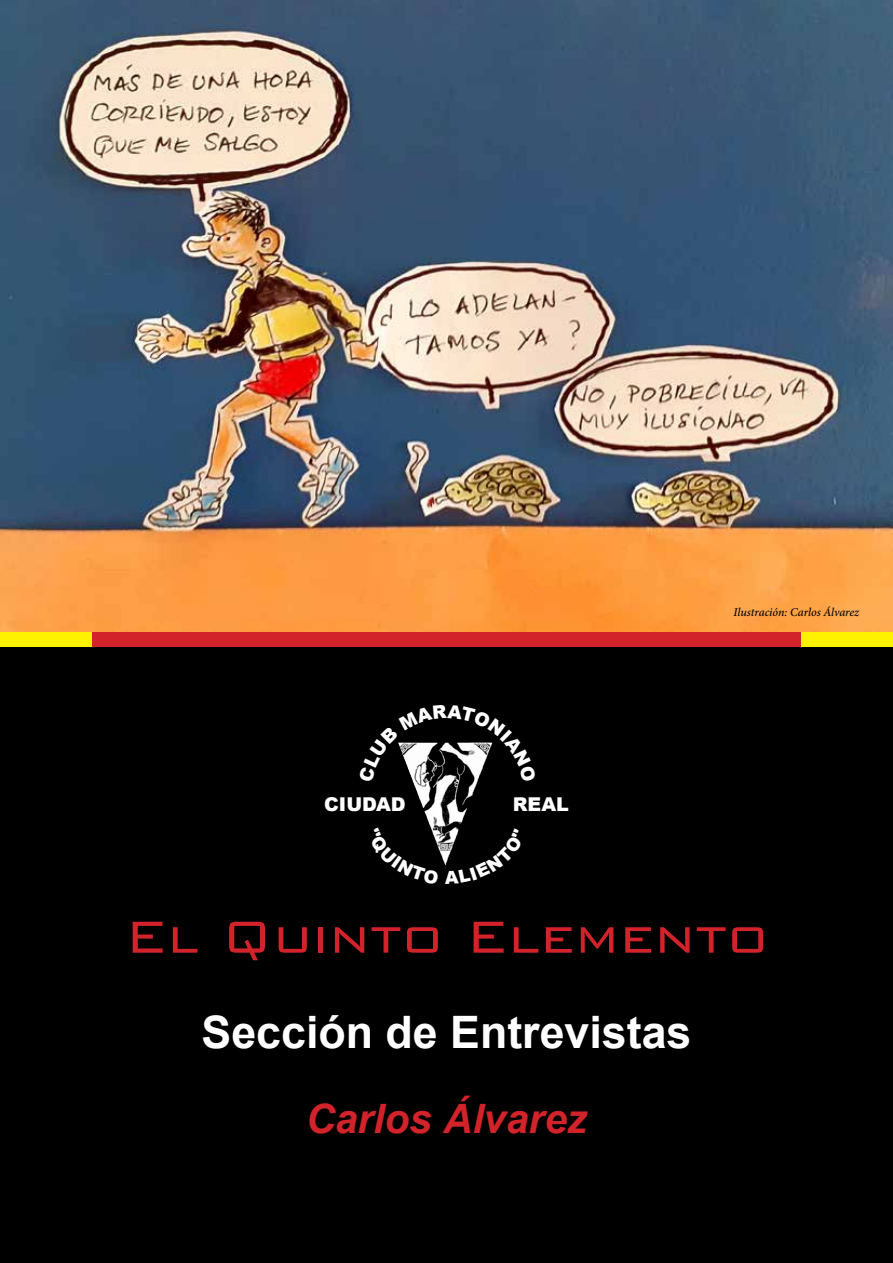
<style>
.page{position:relative;width:893px;height:1263px;background:#fff}
.page>*{position:absolute;margin:0;border:0;box-sizing:border-box;transform-origin:0 0}
.t1{font:300 60px "Bank Gothic BT";color:#d2232a}
.t2{font:700 44.7px "Arial";color:#fff}
.t3{font:italic 700 40.5px "Arial";color:#d2232a}
.t4{font:900 19.05px "Arial";color:#fff}
.t5{font:italic 500 12px "Minion Pro";letter-spacing:-.005em;color:#000}
</style>
<div class="page">
<div style="left:0;top:647px;width:893px;height:616px;background:#000"></div>
<div style="left:91px;top:631px;width:710px;height:16px;background:#d2232a"></div>
<div style="left:0;top:631px;width:91px;height:16px;background:#fff200"></div>
<div style="left:801px;top:631px;width:92px;height:16px;background:#fff200"></div>
<img style="left:413px;top:782px;width:65px;height:45px">
<img style="left:0;top:0;width:893px;height:631px">
<svg style="left:430px;top:827px;width:29px;height:39px"></svg>
<svg style="left:398px;top:742px;width:95px;height:40px"></svg>
<h3 class="t4" style="left:324px;top:790px;width:83px">CIUDAD</h3>
<h3 class="t4" style="left:513px;top:790px;width:58px">REAL</h3>
<p class="t5" style="left:733px;top:604px;width:127px">Ilustración: Carlos Álvarez</p>
<h1 class="t1" style="left:125px;top:904px;width:645px">El Quinto Elemento</h1>
<h2 class="t2" style="left:202px;top:1001px;width:491px">Sección de Entrevistas</h2>
<h3 class="t3" style="left:306px;top:1091px;width:283px">Carlos Álvarez</h3>
</div>
